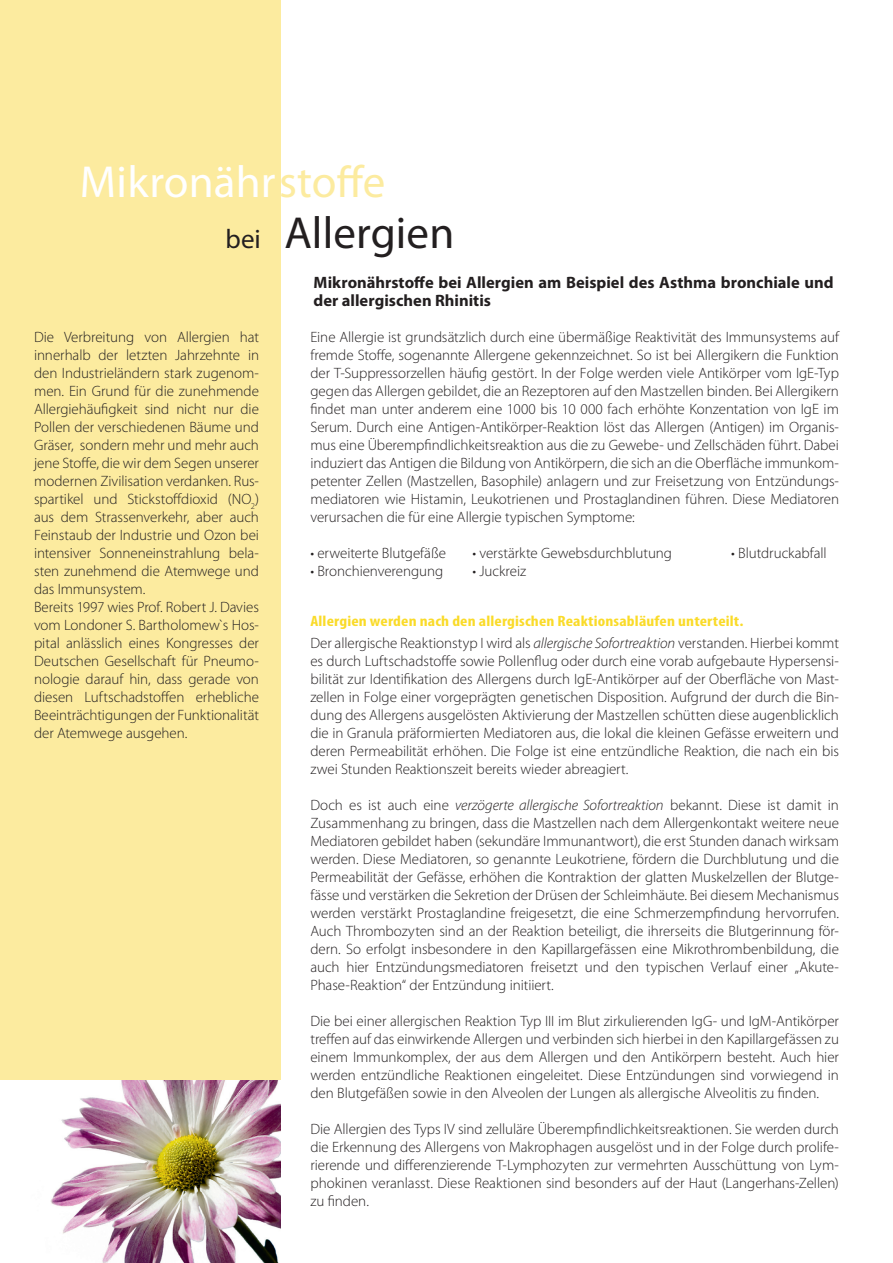
<style>
.page{position:relative;width:893px;height:1263px;background:#fff}
.page>*{position:absolute;margin:0;border:0;box-sizing:border-box;transform-origin:0 0}
.t1{font:45px/51px "Myriad Pro";letter-spacing:.005em;color:#fff}
.t2{font:700 16.5px/18px "Myriad Pro";color:#231f20}
.t3{font:300 15px/18px "Myriad Pro";letter-spacing:-.005em;color:#231f20;text-align:justify}
.t4{font:700 condensed 15px/22px "Myriad Pro";letter-spacing:.01em;color:#fadb29;scale:1.16 1}
.s1{color:#fceb9f}
.s2{font-size:27px;color:#231f20}
.s3{color:#231f20}
.s4{font-weight:300;font-stretch:normal;color:#231f20}
.s5{font-weight:300;font-style:italic;font-stretch:normal;color:#231f20}
.s6{font-style:italic}
</style>
<div class="page">
<div style="left:0;top:0;width:281px;height:1080px;background:#fceb9f"></div>
<img style="left:50px;top:1080px;width:231px;height:183px">
<h1 class="t1" style="left:226px;top:156px;width:230px;text-indent:-146px">Mikronähr<span class="s1">stoffe<br></span><span class="s2">bei</span> <span class="s3">Allergien</span></h1>
<p class="t2" style="left:314px;top:273px;width:521px">Mikronährstoffe bei Allergien am Beispiel des Asthma bronchiale und der allergischen Rhinitis</p>
<p class="t3" style="left:34px;top:328px;width:227px;text-align:left">Die Verbreitung von Allergien hat innerhalb der letzten Jahrzehnte in den Industrieländern stark zugenom&shy;men. Ein Grund für die zunehmende Allergiehäufigkeit sind nicht nur die Pollen der verschiedenen Bäume und Gräser, sondern mehr und mehr auch jene Stoffe, die wir dem Segen unserer modernen Zivilisation verdanken. Rus&shy;spartikel und Stickstoffdioxid (NO<sub>2</sub>) aus dem Strassenverkehr, aber auch Feinstaub der Industrie und Ozon bei intensiver Sonneneinstrahlung bela&shy;sten zunehmend die Atemwege und das Immunsystem.<br>Bereits 1997 wies Prof. Robert J. Davies vom Londoner S. Bartholomew`s Hos&shy;pital anlässlich eines Kongresses der Deutschen Gesellschaft für Pneumo&shy;nologie darauf hin, dass gerade von diesen Luftschadstoffen erhebliche Beeinträchtigungen der Funktionalität der Atemwege ausgehen.</p>
<p class="t3" style="left:310px;top:328px;width:530px">Eine Allergie ist grundsätzlich durch eine übermäßige Reaktivität des Immunsystems auf fremde Stoffe, sogenannte Allergene gekennzeichnet. So ist bei Allergikern die Funktion der T-Suppressorzellen häufig gestört. In der Folge werden viele Antikörper vom IgE-Typ gegen das Allergen gebildet, die an Rezeptoren auf den Mastzellen binden. Bei Allergikern findet man unter anderem eine 1000 bis 10 000 fach erhöhte Konzentation von IgE im Serum. Durch eine Antigen-Antikörper-Reaktion löst das Allergen (Antigen) im Organis&shy;mus eine Überempfindlichkeitsreaktion aus die zu Gewebe- und Zellschäden führt. Dabei induziert das Antigen die Bildung von Antikörpern, die sich an die Oberfläche immunkom&shy;petenter Zellen (Mastzellen, Basophile) anlagern und zur Freisetzung von Entzündungs&shy;mediatoren wie Histamin, Leukotrienen und Prostaglandinen führen. Diese Mediatoren verursachen die für eine Allergie typischen Symptome:</p>
<p class="t3" style="left:310px;top:544px;width:137px">• erweiterte Blutgefäße</p>
<p class="t3" style="left:472px;top:544px;width:201px">• verstärkte Gewebsdurchblutung</p>
<p class="t3" style="left:731px;top:544px;width:97px">• Blutdruckabfall</p>
<p class="t3" style="left:310px;top:562px;width:134px">• Bronchienverengung</p>
<p class="t3" style="left:472px;top:562px;width:55px">• Juckreiz</p>
<p class="t4" style="left:310px;top:610px;width:457px">Allergien werden nach den allergischen Reaktionsabläufen unterteilt.<br><span class="s4">Der allergische Reaktionstyp I wird als</span> <span class="s5">allergische Sofortreaktion</span> <span class="s4">verstanden. Hierbei kommt</span></p>
<p class="t3" style="left:310px;top:652px;width:530px">es durch Luftschadstoffe sowie Pollenflug oder durch eine vorab aufgebaute Hypersensi&shy;bilität zur Identifikation des Allergens durch IgE-Antikörper auf der Oberfläche von Mast&shy;zellen in Folge einer vorgeprägten genetischen Disposition. Aufgrund der durch die Bin&shy;dung des Allergens ausgelösten Aktivierung der Mastzellen schütten diese augenblicklich die in Granula präformierten Mediatoren aus, die lokal die kleinen Gefässe erweitern und deren Permeabilität erhöhen. Die Folge ist eine entzündliche Reaktion, die nach ein bis zwei Stunden Reaktionszeit bereits wieder abreagiert.</p>
<p class="t3" style="left:310px;top:796px;width:530px">Doch es ist auch eine <span class="s6">verzögerte allergische Sofortreaktion</span> bekannt. Diese ist damit in Zusammenhang zu bringen, dass die Mastzellen nach dem Allergenkontakt weitere neue Mediatoren gebildet haben (sekundäre Immunantwort), die erst Stunden danach wirksam werden. Diese Mediatoren, so genannte Leukotriene, fördern die Durchblutung und die Permeabilität der Gefässe, erhöhen die Kontraktion der glatten Muskelzellen der Blutge&shy;fässe und verstärken die Sekretion der Drüsen der Schleimhäute. Bei diesem Mechanismus werden verstärkt Prostaglandine freigesetzt, die eine Schmerzempfindung hervorrufen.<br>Auch Thrombozyten sind an der Reaktion beteiligt, die ihrerseits die Blutgerinnung för&shy;dern. So erfolgt insbesondere in den Kapillargefässen eine Mikrothrombenbildung, die auch hier Entzündungsmediatoren freisetzt und den typischen Verlauf einer „Akute-Phase-Reaktion“ der Entzündung initiiert.</p>
<p class="t3" style="left:310px;top:1012px;width:530px">Die bei einer allergischen Reaktion Typ III im Blut zirkulierenden IgG- und IgM-Antikörper treffen auf das einwirkende Allergen und verbinden sich hierbei in den Kapillargefässen zu einem Immunkomplex, der aus dem Allergen und den Antikörpern besteht. Auch hier werden entzündliche Reaktionen eingeleitet. Diese Entzündungen sind vorwiegend in den Blutgefäßen sowie in den Alveolen der Lungen als allergische Alveolitis zu finden.</p>
<p class="t3" style="left:310px;top:1120px;width:530px">Die Allergien des Typs IV sind zelluläre Überempfindlichkeitsreaktionen. Sie werden durch die Erkennung des Allergens von Makrophagen ausgelöst und in der Folge durch prolife&shy;rierende und differenzierende T-Lymphozyten zur vermehrten Ausschüttung von Lym&shy;phokinen veranlasst. Diese Reaktionen sind besonders auf der Haut (Langerhans-Zellen) zu finden.</p>
</div>
